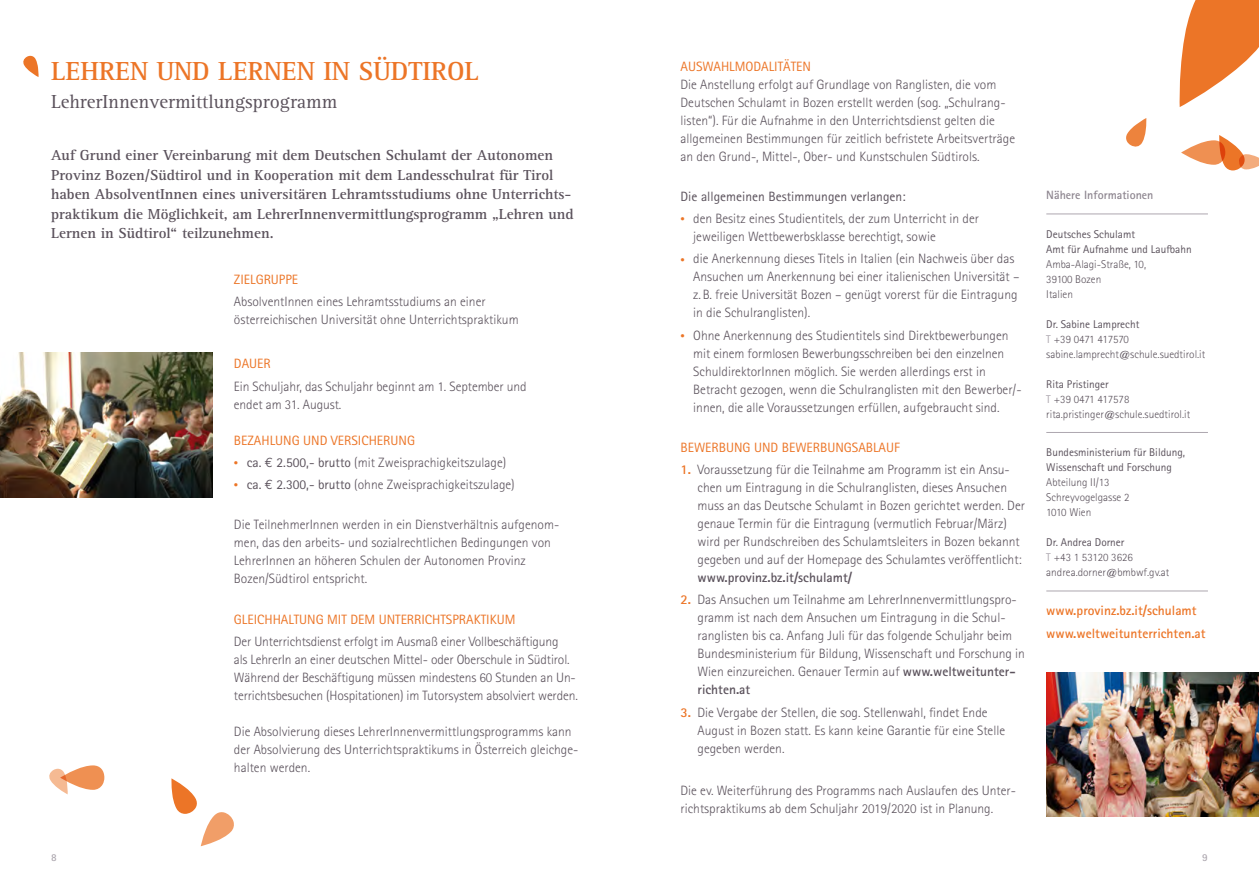
<style>
.page{position:relative;width:1259px;height:893px;background:#fff}
.page>*{position:absolute;margin:0;border:0;box-sizing:border-box;transform-origin:0 0}
.t1{font:700 27px "Rotis Serif";color:#ec7527}
.t2{font:19.5px "Rotis Serif";color:#5b525c}
.t3{font:700 15px/19.5px "Rotis Serif";color:#5b525c}
.t4{font:300 13.5px/18px "Rotis Sans Serif";color:#5b525c}
.t5{font:13.5px "Rotis Sans Serif";color:#ec7527}
.t6{font:700 13.5px/23.5px "Rotis Sans Serif";color:#ec7527}
.t7{font:13.5px "Rotis Sans Serif";color:#5b525c}
.t8{font:700 13.5px "Rotis Sans Serif";color:#5b525c}
.t9{font:700 12px "Rotis Sans Serif";color:#8d858f}
.t10{font:300 11.25px/15px "Rotis Sans Serif";color:#5b525c}
.t11{font:11.25px/15px "Rotis Sans Serif";color:#5b525c}
.t12{font:700 10.5px "Rotis Sans Serif";color:#ada7af}
.s1{font-size:9px;color:#ec7527}
.s2{font-weight:400}
.s3{font-family:"Euro Mono";font-weight:400}
.s4{font-weight:700;color:#ec7527}
.s5{font-weight:700}
.s6{font-weight:400;color:#ada7af}
</style>
<div class="page">
<hr style="left:1046px;top:214px;width:162px;height:1px;background:#ada7af">
<hr style="left:1046px;top:432px;width:162px;height:1px;background:#ada7af">
<hr style="left:1046px;top:591px;width:162px;height:1px;background:#ada7af">
<svg style="left:1179px;top:0;width:80px;height:107px"></svg>
<img style="left:1046px;top:672px;width:213px;height:145px">
<svg style="left:1126px;top:118px;width:20px;height:29px"></svg>
<svg style="left:1181px;top:135px;width:78px;height:35px"></svg>
<svg style="left:23px;top:56px;width:16px;height:21px"></svg>
<svg style="left:49px;top:765px;width:55px;height:29px"></svg>
<svg style="left:171px;top:778px;width:63px;height:68px"></svg>
<img style="left:0;top:353px;width:213px;height:144px">
<h1 class="t1" style="left:51px;top:55px;width:429px">LEHREN UND LERNEN IN SÜDTIROL</h1>
<h2 class="t2" style="left:51px;top:90px;width:288px">LehrerInnenvermittlungsprogramm</h2>
<p class="t3" style="left:51px;top:146px;width:524px">Auf Grund einer Vereinbarung mit dem Deutschen Schulamt der Autonomen Provinz Bozen/Südtirol und in Kooperation mit dem Landesschulrat für Tirol haben AbsolventInnen eines universitären Lehramtsstudiums ohne Unterrichts&shy;praktikum die Möglichkeit, am LehrerInnenvermittlungsprogramm „Lehren und Lernen in Südtirol“ teilzunehmen.</p>
<p class="t5" style="left:234px;top:271px;width:66px">ZIELGRUPPE</p>
<p class="t4" style="left:234px;top:292px;width:286px">AbsolventInnen eines Lehramtsstudiums an einer österreichischen Universität ohne Unterrichtspraktikum</p>
<p class="t5" style="left:234px;top:356px;width:38px">DAUER</p>
<p class="t4" style="left:234px;top:377px;width:294px">Ein Schuljahr, das Schuljahr beginnt am 1. September und endet am 31. August.</p>
<p class="t5" style="left:234px;top:432px;width:183px">BEZAHLUNG UND VERSICHERUNG</p>
<p class="t4" style="left:234px;top:453px;width:274px"><span class="s1">•</span> <span class="s2">ca.</span> <span class="s3">€</span> <span class="s2">2.500,- brutto</span> (mit Zweisprachigkeitszulage)</p>
<p class="t4" style="left:234px;top:475px;width:282px"><span class="s1">•</span> <span class="s2">ca.</span> <span class="s3">€</span> <span class="s2">2.300,- brutto</span> (ohne Zweisprachigkeitszulage)</p>
<p class="t4" style="left:234px;top:516px;width:327px">Die TeilnehmerInnen werden in ein Dienstverhältnis aufgenom&shy;men, das den arbeits- und sozialrechtlichen Bedingungen von LehrerInnen an höheren Schulen der Autonomen Provinz Bozen/Südtirol entspricht.</p>
<p class="t5" style="left:234px;top:611px;width:283px">GLEICHHALTUNG MIT DEM UNTERRICHTSPRAKTIKUM</p>
<p class="t4" style="left:234px;top:632px;width:345px">Der Unterrichtsdienst erfolgt im Ausmaß einer Vollbeschäftigung<br>als LehrerIn an einer deutschen Mittel- oder Oberschule in Südtirol.<br>Während der Beschäftigung müssen mindestens 60 Stunden an Un&shy;terrichtsbesuchen (Hospitationen) im Tutorsystem absolviert werden.</p>
<p class="t4" style="left:234px;top:722px;width:346px">Die Absolvierung dieses LehrerInnenvermittlungsprogramms kann der Absolvierung des Unterrichtspraktikums in Österreich gleichge&shy;halten werden.</p>
<p class="t5" style="left:680px;top:58px;width:132px">AUSWAHLMODALITÄTEN</p>
<p class="t4" style="left:680px;top:75px;width:336px">Die Anstellung erfolgt auf Grundlage von Ranglisten, die vom Deutschen Schulamt in Bozen erstellt werden (sog. „Schulrang&shy;listen“). Für die Aufnahme in den Unterrichtsdienst gelten die allgemeinen Bestimmungen für zeitlich befristete Arbeitsverträge an den Grund-, Mittel-, Ober- und Kunstschulen Südtirols.</p>
<p class="t7" style="left:680px;top:188px;width:227px">Die allgemeinen Bestimmungen verlangen:</p>
<p class="t4" style="left:693px;top:209px;width:287px;text-indent:-13px"><span class="s1">•</span> den Besitz eines Studientitels, der zum Unterricht in der jeweiligen Wettbewerbsklasse berechtigt, sowie</p>
<p class="t4" style="left:693px;top:250px;width:328px;text-indent:-13px"><span class="s1">•</span> die Anerkennung dieses Titels in Italien (ein Nachweis über das Ansuchen um Anerkennung bei einer italienischen Universität – z.B. freie Universität Bozen – genügt vorerst für die Eintragung in die Schulranglisten).</p>
<p class="t4" style="left:693px;top:326px;width:330px;text-indent:-13px"><span class="s1">•</span> Ohne Anerkennung des Studientitels sind Direktbewerbungen mit einem formlosen Bewerbungsschreiben bei den einzelnen SchuldirektorInnen möglich. Sie werden allerdings erst in Betracht gezogen, wenn die Schulranglisten mit den Bewerber/- innen, die alle Voraussetzungen erfüllen, aufgebraucht sind.</p>
<p class="t5" style="left:680px;top:439px;width:221px">BEWERBUNG UND BEWERBUNGSABLAUF</p>
<p class="t4" style="left:697px;top:460px;width:329px;text-indent:-17px"><span class="s4">1.</span> Voraussetzung für die Teilnahme am Programm ist ein Ansu&shy;chen um Eintragung in die Schulranglisten, dieses Ansuchen muss an das Deutsche Schulamt in Bozen gerichtet werden. Der genaue Termin für die Eintragung (vermutlich Februar/März) wird per Rundschreiben des Schulamtsleiters in Bozen bekannt gegeben und auf der Homepage des Schulamtes veröffentlicht:</p>
<p class="t8" style="left:697px;top:569px;width:156px">www.provinz.bz.it/schulamt/</p>
<p class="t4" style="left:697px;top:591px;width:329px;text-indent:-17px"><span class="s4">2.</span> Das Ansuchen um Teilnahme am LehrerInnenvermittlungspro&shy;gramm ist nach dem Ansuchen um Eintragung in die Schul&shy;ranglisten bis ca. Anfang Juli für das folgende Schuljahr beim Bundesministerium für Bildung, Wissenschaft und Forschung in Wien einzureichen. Genauer Termin auf <span class="s5">www.weltweitunter&shy;richten.at</span></p>
<p class="t4" style="left:697px;top:703px;width:309px;text-indent:-17px"><span class="s4">3.</span> Die Vergabe der Stellen, die sog. Stellenwahl, findet Ende<br>August in Bozen statt. Es kann keine Garantie für eine Stelle gegeben werden.</p>
<p class="t4" style="left:680px;top:781px;width:337px">Die ev. Weiterführung des Programms nach Auslaufen des Unter&shy;richtspraktikums ab dem Schuljahr 2019/2020 ist in Planung.</p>
<p class="t9" style="left:1046px;top:187px;width:109px">Nähere Informationen</p>
<p class="t11" style="left:1046px;top:226px;width:147px">Deutsches Schulamt<br>Amt für Aufnahme und Laufbahn</p>
<p class="t10" style="left:1046px;top:256px;width:101px">Amba-Alagi-Straße, 10,<br>39100 Bozen<br>Italien</p>
<p class="t10" style="left:1046px;top:316px;width:160px"><span class="s2">Dr. Sabine Lamprecht<br></span><span class="s6">T</span> +39 0471 417570 sabine.lamprecht@schule.suedtirol.it</p>
<p class="t10" style="left:1046px;top:376px;width:145px"><span class="s2">Rita Pristinger<br></span><span class="s6">T</span> +39 0471 417578 rita.pristinger@schule.suedtirol.it</p>
<p class="t11" style="left:1046px;top:445px;width:140px">Bundesministerium für Bildung,<br>Wissenschaft und Forschung</p>
<p class="t10" style="left:1046px;top:475px;width:85px">Abteilung II/13<br>Schreyvogelgasse 2<br>1010 Wien</p>
<p class="t10" style="left:1046px;top:535px;width:125px"><span class="s2">Dr. Andrea Dorner<br></span><span class="s6">T</span> +43 1 53120 3626 andrea.dorner@bmbwf.gv.at</p>
<p class="t6" style="left:1046px;top:598px;width:161px">www.provinz.bz.it/schulamt www.weltweitunterrichten.at</p>
<p class="t12" style="left:51px;top:851px;width:7px">8</p>
<p class="t12" style="left:1202px;top:851px;width:7px">9</p>
</div>
